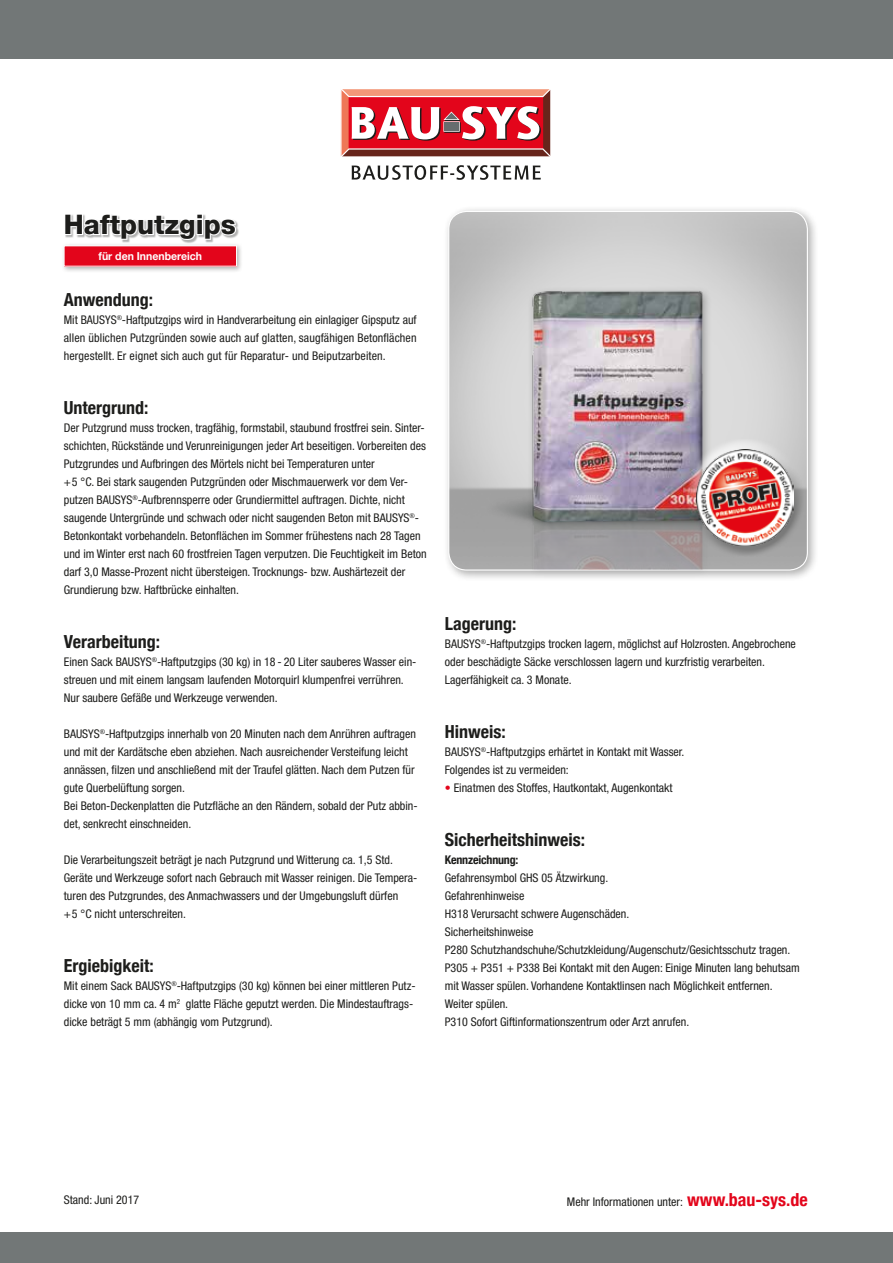
<style>
.page{position:relative;width:893px;height:1263px;background:#fff}
.page>*{position:absolute;margin:0;border:0;box-sizing:border-box;transform-origin:0 0}
.t1{font:800 27px "Helvetica Neue";color:#1d1d1b}
.t2{font:700 condensed 18px "Helvetica Neue";color:#1d1d1b}
.t3{font:condensed 12px/18px "Helvetica Neue";color:#1d1d1b}
.t4{font:700 condensed 12px "Helvetica Neue";letter-spacing:-.015em;color:#1d1d1b}
.t5{font:700 11.1px "Helvetica Neue LT Std";color:#fff;scale:.95 1}
.s1{color:#e3051b}
.s2{font-weight:700;font-size:18px;color:#e3051b}
</style>
<div class="page">
<div style="left:443px;top:206px;width:376px;height:375px;background:#1d1d1b;opacity:.35"></div>
<img style="left:449px;top:211px;width:358px;height:359px">
<div style="left:488px;top:286px;width:225px;height:294px;background:#1d1d1b;opacity:.35"></div>
<div style="left:0;top:0;width:893px;height:60px;background:#727777"></div>
<hr style="left:0;top:59px;width:893px;height:2px;background:#fff">
<div style="left:0;top:1230px;width:893px;height:33px;background:#727777"></div>
<hr style="left:0;top:1229px;width:893px;height:2px;background:#fff">
<svg style="left:352px;top:165px;width:189px;height:15px"></svg>
<div style="left:340px;top:88px;width:211px;height:70px;border:1px solid #fff"></div>
<svg style="left:341px;top:89px;width:210px;height:68px"></svg>
<div style="left:61px;top:243px;width:182px;height:30px;background:#1d1d1b;opacity:.35"></div>
<div style="left:64px;top:246px;width:173px;height:20px;background:#e3051b"></div>
<div style="left:65px;top:214px;width:174px;height:29px;background:#1d1d1b;opacity:.35"></div>
<svg style="left:65px;top:214px;width:172px;height:27px"></svg>
<div style="left:686px;top:439px;width:108px;height:87px;background:#fff;opacity:.75"></div>
<div style="left:695px;top:464px;width:109px;height:92px;background:#1d1d1b;opacity:.28"></div>
<img style="left:697px;top:449px;width:96px;height:96px">
<h1 class="t1" style="left:64px;top:208px;width:174px">Haftputzgips</h1>
<p class="t5" style="left:99px;top:249px;width:111px">für den Innenbereich</p>
<h2 class="t2" style="left:64px;top:289px;width:91px">Anwendung:</h2>
<p class="t3" style="left:64px;top:311px;width:354px;text-align:justify">Mit BAUSYS<sup>®</sup>-Haftputzgips wird in Handverarbeitung ein einlagiger Gipsputz auf allen üblichen Putzgründen sowie auch auf glatten, saugfähigen Betonflächen hergestellt. Er eignet sich auch gut für Reparatur- und Beiputzarbeiten.</p>
<h2 class="t2" style="left:64px;top:397px;width:86px">Untergrund:</h2>
<p class="t3" style="left:64px;top:419px;width:364px">Der Putzgrund muss trocken, tragfähig, formstabil, staubund frostfrei sein. Sinter&shy;schichten, Rückstände und Verunreinigungen jeder Art beseitigen. Vorbereiten des Putzgrundes und Aufbringen des Mörtels nicht bei Temperaturen unter<br>+5 °C. Bei stark saugenden Putzgründen oder Mischmauerwerk vor dem Ver&shy;putzen BAUSYS<sup>®</sup>-Aufbrennsperre oder Grundiermittel auftragen. Dichte, nicht saugende Untergründe und schwach oder nicht saugenden Beton mit BAUSYS<sup>®</sup>- Betonkontakt vorbehandeln. Betonflächen im Sommer frühestens nach 28 Tagen und im Winter erst nach 60 frostfreien Tagen verputzen. Die Feuchtigkeit im Beton darf 3,0 Masse-Prozent nicht übersteigen. Trocknungs- bzw. Aushärtezeit der Grundierung bzw. Haftbrücke einhalten.</p>
<h2 class="t2" style="left:64px;top:631px;width:98px">Verarbeitung:</h2>
<p class="t3" style="left:64px;top:653px;width:354px">Einen Sack BAUSYS<sup>®</sup>-Haftputzgips (30 kg) in 18 - 20 Liter sauberes Wasser ein&shy;streuen und mit einem langsam laufenden Motorquirl klumpenfrei verrühren.<br>Nur saubere Gefäße und Werkzeuge verwenden.</p>
<p class="t3" style="left:64px;top:725px;width:355px">BAUSYS<sup>®</sup>-Haftputzgips innerhalb von 20 Minuten nach dem Anrühren auftragen und mit der Kardätsche eben abziehen. Nach ausreichender Versteifung leicht annässen, filzen und anschließend mit der Traufel glätten. Nach dem Putzen für gute Querbelüftung sorgen.<br>Bei Beton-Deckenplatten die Putzfläche an den Rändern, sobald der Putz abbin&shy;det, senkrecht einschneiden.</p>
<p class="t3" style="left:64px;top:851px;width:355px">Die Verarbeitungszeit beträgt je nach Putzgrund und Witterung ca. 1,5 Std.<br>Geräte und Werkzeuge sofort nach Gebrauch mit Wasser reinigen. Die Tempera&shy;turen des Putzgrundes, des Anmachwassers und der Umgebungsluft dürfen<br>+5 °C nicht unterschreiten.</p>
<h2 class="t2" style="left:64px;top:955px;width:91px">Ergiebigkeit:</h2>
<p class="t3" style="left:64px;top:977px;width:353px">Mit einem Sack BAUSYS<sup>®</sup>-Haftputzgips (30 kg) können bei einer mittleren Putz&shy;dicke von 10 mm ca. 4 m<sup>2</sup> glatte Fläche geputzt werden. Die Mindestauftrags&shy;dicke beträgt 5 mm (abhängig vom Putzgrund).</p>
<h2 class="t2" style="left:445px;top:613px;width:73px">Lagerung:</h2>
<p class="t3" style="left:445px;top:635px;width:353px">BAUSYS<sup>®</sup>-Haftputzgips trocken lagern, möglichst auf Holzrosten. Angebrochene oder beschädigte Säcke verschlossen lagern und kurzfristig verarbeiten.<br>Lagerfähigkeit ca. 3 Monate.</p>
<h2 class="t2" style="left:445px;top:721px;width:62px">Hinweis:</h2>
<p class="t3" style="left:445px;top:743px;width:241px">BAUSYS<sup>®</sup>-Haftputzgips erhärtet in Kontakt mit Wasser.<br>Folgendes ist zu vermeiden:</p>
<p class="t3" style="left:445px;top:779px;width:229px"><span class="s1">•</span> Einatmen des Stoffes, Hautkontakt, Augenkontakt</p>
<h2 class="t2" style="left:445px;top:829px;width:142px">Sicherheitshinweis:</h2>
<p class="t4" style="left:445px;top:852px;width:75px">Kennzeichnung:</p>
<p class="t3" style="left:445px;top:869px;width:356px">Gefahrensymbol GHS 05 Ätzwirkung.<br>Gefahrenhinweise<br>H318 Verursacht schwere Augenschäden.<br>Sicherheitshinweise<br>P280 Schutzhandschuhe/Schutzkleidung/Augenschutz/Gesichtsschutz tragen.<br>P305 + P351 + P338 Bei Kontakt mit den Augen: Einige Minuten lang behutsam mit Wasser spülen. Vorhandene Kontaktlinsen nach Möglichkeit entfernen.<br>Weiter spülen.<br>P310 Sofort Giftinformationszentrum oder Arzt anrufen.</p>
<p class="t3" style="left:64px;top:1191px;width:77px">Stand: Juni 2017</p>
<p class="t3" style="left:567px;top:1193px;width:242px">Mehr Informationen unter: <span class="s2">www.bau-sys.de</span></p>
</div>
